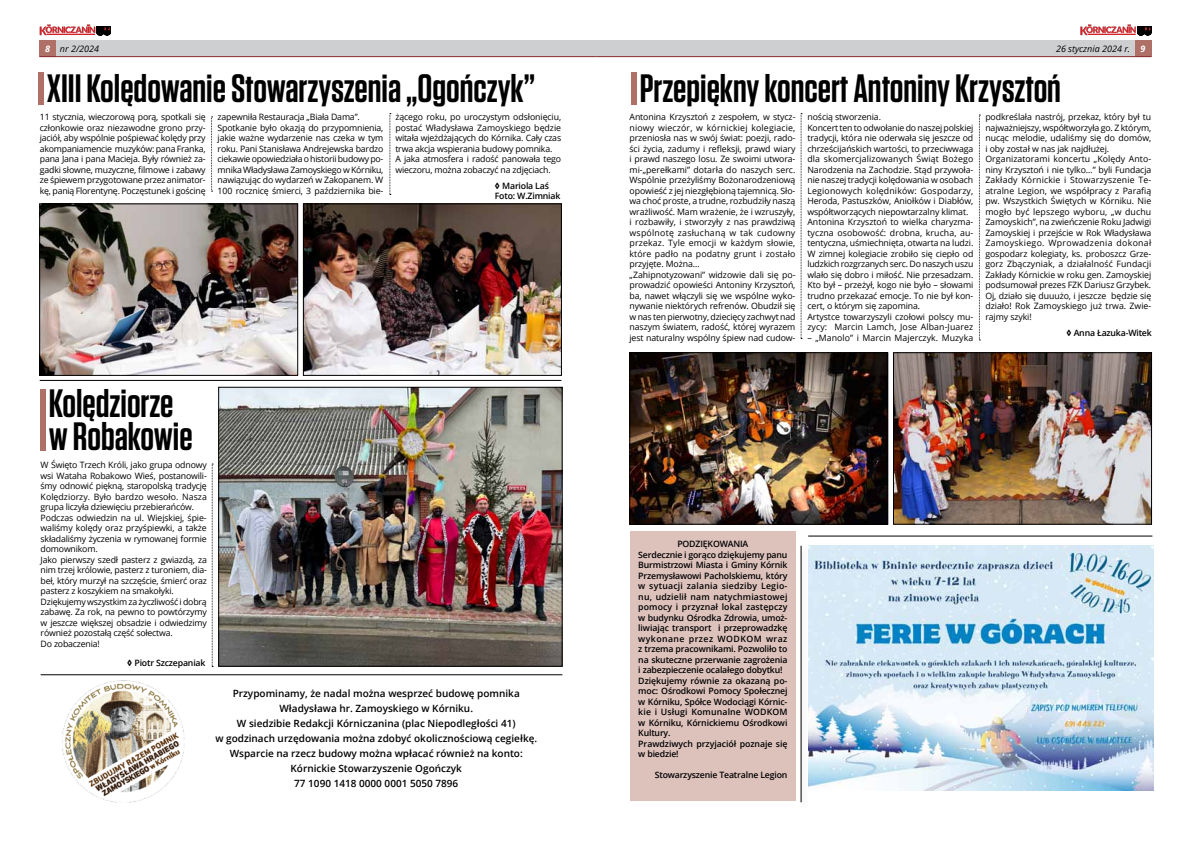
<style>
.page{position:relative;width:1191px;height:842px;background:#fff}
.page>*{position:absolute;margin:0;border:0;box-sizing:border-box;transform-origin:0 0}
.t1{font:600 39.5px/33px "Tungsten";color:#000}
.t2{font:600 10px/15px "Open Sans";color:#000;text-align:center}
.t3{font:italic 9px "Open Sans";color:#000}
.t4{font:8.8px/10.5px "Open Sans";letter-spacing:-.01em;color:#000}
.t5{font:600 8.8px/10.5px "Open Sans";letter-spacing:-.02em;color:#000}
.s1{font-weight:700;color:#fff}
.s2{font-weight:800}
</style>
<div class="page">
<div style="left:38px;top:72px;width:6px;height:33px;background:#af7068"></div>
<img style="left:41px;top:206px;width:255px;height:168px">
<div style="left:39px;top:204px;width:259px;height:172px;border:1px solid #000"></div>
<img style="left:305px;top:206px;width:254px;height:168px">
<div style="left:303px;top:204px;width:258px;height:172px;border:1px solid #000"></div>
<hr style="left:40px;top:380px;width:521px;height:1px;background:#000">
<div style="left:631px;top:72px;width:5px;height:33px;background:#af7068"></div>
<img style="left:631px;top:354px;width:255px;height:168px">
<div style="left:629px;top:352px;width:259px;height:172px;border:1px solid #000"></div>
<img style="left:895px;top:354px;width:254px;height:168px">
<div style="left:893px;top:352px;width:258px;height:172px;border:1px solid #000"></div>
<svg style="left:801px;top:113px;width:1px;height:226px"></svg>
<svg style="left:979px;top:115px;width:1px;height:226px"></svg>
<div style="left:630px;top:531px;width:165px;height:270px;background:#ddc2bc"></div>
<img style="left:809px;top:546px;width:344px;height:244px">
<hr style="left:808px;top:536px;width:344px;height:1px;background:#000">
<div style="left:798px;top:546px;width:11px;height:265px;background:#000;opacity:.3"></div>
<hr style="left:801px;top:546px;width:1px;height:256px;background:#000">
<div style="left:55px;top:40px;width:540px;height:17px;background:#cecfd1"></div>
<div style="left:595px;top:40px;width:547px;height:17px;background:#cecfd1"></div>
<div style="left:40px;top:40px;width:16px;height:17px;background:#af7068"></div>
<div style="left:1135px;top:40px;width:16px;height:17px;background:#af7068"></div>
<hr style="left:595px;top:56px;width:556px;height:1px;background:#892b30">
<hr style="left:40px;top:56px;width:555px;height:1px;background:#892b30">
<svg style="left:1080px;top:24px;width:71px;height:11px"></svg>
<svg style="left:40px;top:24px;width:71px;height:11px"></svg>
<img style="left:220px;top:389px;width:340px;height:275px">
<div style="left:218px;top:387px;width:344px;height:279px;border:1px solid #000"></div>
<div style="left:40px;top:389px;width:6px;height:61px;background:#af7068"></div>
<hr style="left:41px;top:674px;width:521px;height:1px;background:#000">
<svg style="left:212px;top:464px;width:1px;height:203px"></svg>
<img style="left:62px;top:680px;width:122px;height:122px">
<svg style="left:211px;top:117px;width:2px;height:75px"></svg>
<svg style="left:390px;top:113px;width:1px;height:82px"></svg>
<p class="t3" style="left:45px;top:43px;width:55px"><span class="s1">8</span> nr 2/2024</p>
<p class="t3" style="left:1056px;top:43px;width:91px">26 stycznia 2024 r. <span class="s1">9</span></p>
<h1 class="t1" style="left:47px;top:73px;width:490px">XIII Kolędowanie Stowarzyszenia „Ogończyk”</h1>
<p class="t4" style="left:40px;top:111px;width:167px;text-align:justify">11 stycznia, wieczorową porą, spotkali się członkowie oraz niezawodne grono przy&shy;jaciół, aby wspólnie pośpiewać kolędy przy akompaniamencie muzyków: pana Franka, pana Jana i pana Macieja. Były również za&shy;gadki słowne, muzyczne, filmowe i zabawy ze śpiewem przygotowane przez animator&shy;kę, panią Florentynę. Poczęstunek i gościnę</p>
<p class="t4" style="left:218px;top:111px;width:167px">zapewniła Restauracja „Biała Dama”.<br>Spotkanie było okazją do przypomnienia, jakie ważne wydarzenie nas czeka w tym roku. Pani Stanisława Andrejewska bardzo ciekawie opowiedziała o historii budowy po&shy;mnika Władysława Zamoyskiego w Kórniku, nawiązując do wydarzeń w Zakopanem. W 100 rocznicę śmierci, 3 października bie-</p>
<p class="t4" style="left:395px;top:111px;width:167px">żącego roku, po uroczystym odsłonięciu, postać Władysława Zamoyskiego będzie witała wjeżdżających do Kórnika. Cały czas trwa akcja wspierania budowy pomnika.<br>A jaka atmosfera i radość panowała tego wieczoru, można zobaczyć na zdjęciach.</p>
<p class="t5" style="left:495px;top:180px;width:67px"><span class="s2">◊</span> Mariola Laś<br>Foto: W.Zimniak</p>
<h1 class="t1" style="left:49px;top:387px;width:145px">Kolędziorze w Robakowie</h1>
<p class="t4" style="left:41px;top:460px;width:168px">W Święto Trzech Króli, jako grupa odnowy wsi Wataha Robakowo Wieś, postanowili&shy;śmy odnowić piękną, staropolską tradycję Kolędziorzy. Było bardzo wesoło. Nasza grupa liczyła dziewięciu przebierańców.<br>Podczas odwiedzin na ul. Wiejskiej, śpie&shy;waliśmy kolędy oraz przyśpiewki, a także składaliśmy życzenia w rymowanej formie domownikom.<br>Jako pierwszy szedł pasterz z gwiazdą, za nim trzej królowie, pasterz z turoniem, dia&shy;beł, który murzył na szczęście, śmierć oraz pasterz z koszykiem na smakołyki.<br>Dziękujemy wszystkim za życzliwość i dobrą zabawę. Za rok, na pewno to powtórzymy w jeszcze większej obsadzie i odwiedzimy również pozostałą część sołectwa.<br>Do zobaczenia!</p>
<p class="t5" style="left:127px;top:658px;width:80px"><span class="s2">◊</span> Piotr Szczepaniak</p>
<p class="t2" style="left:215px;top:686px;width:323px">Przypominamy, że nadal można wesprzeć budowę pomnika Władysława hr. Zamoyskiego w Kórniku.<br>W siedzibie Redakcji Kórniczanina (plac Niepodległości 41)<br>w godzinach urzędowania można zdobyć okolicznościową cegiełkę.<br>Wsparcie na rzecz budowy można wpłacać również na konto:<br>Kórnickie Stowarzyszenie Ogończyk<br>77 1090 1418 0000 0001 5050 7896</p>
<h1 class="t1" style="left:639px;top:73px;width:423px">Przepiękny koncert Antoniny Krzysztoń</h1>
<p class="t4" style="left:629px;top:111px;width:167px">Antonina Krzysztoń z zespołem, w stycz&shy;niowy wieczór, w kórnickiej kolegiacie, przeniosła nas w swój świat: poezji, rado&shy;ści życia, zadumy i refleksji, prawd wiary i prawd naszego losu. Ze swoimi utwora&shy;mi-„perełkami” dotarła do naszych serc.<br>Wspólnie przeżyliśmy Bożonarodzeniową opowieść z jej niezgłębioną tajemnicą. Sło&shy;wa choć proste, a trudne, rozbudziły naszą wrażliwość. Mam wrażenie, że i wzruszyły, i rozbawiły, i stworzyły z nas prawdziwą wspólnotę zasłuchaną w tak cudowny przekaz. Tyle emocji w każdym słowie, które padło na podatny grunt i zostało przyjęte. Można…<br>„Zahipnotyzowani” widzowie dali się po&shy;prowadzić opowieści Antoniny Krzysztoń, ba, nawet włączyli się we wspólne wyko&shy;nywanie niektórych refrenów. Obudził się w nas ten pierwotny, dziecięcy zachwyt nad naszym światem, radość, której wyrazem jest naturalny wspólny śpiew nad cudow-</p>
<p class="t4" style="left:807px;top:111px;width:167px">nością stworzenia.<br>Koncert ten to odwołanie do naszej polskiej tradycji, która nie oderwała się jeszcze od chrześcijańskich wartości, to przeciwwaga dla skomercjalizowanych Świąt Bożego Narodzenia na Zachodzie. Stąd przywoła&shy;nie naszej tradycji kolędowania w osobach Legionowych kolędników: Gospodarzy, Heroda, Pastuszków, Aniołków i Diabłów, współtworzących niepowtarzalny klimat.<br>Antonina Krzysztoń to wielka charyzma&shy;tyczna osobowość: drobna, krucha, au&shy;tentyczna, uśmiechnięta, otwarta na ludzi.<br>W zimnej kolegiacie zrobiło się ciepło od ludzkich rozgrzanych serc. Do naszych uszu wlało się dobro i miłość. Nie przesadzam.<br>Kto był – przeżył, kogo nie było – słowami trudno przekazać emocje. To nie był kon&shy;cert, o którym się zapomina.<br>Artystce towarzyszyli czołowi polscy mu&shy;zycy: Marcin Lamch, Jose Alban-Juarez</p>
<p class="t4" style="left:807px;top:332px;width:167px">– „Manolo” i Marcin Majerczyk. Muzyka</p>
<p class="t4" style="left:985px;top:111px;width:167px">podkreślała nastrój, przekaz, który był tu najważniejszy, współtworzyła go. Z którym, nucąc melodie, udaliśmy się do domów, i oby został w nas jak najdłużej.<br>Organizatorami koncertu „Kolędy Anto&shy;niny Krzysztoń i nie tylko…” byli Fundacja Zakłady Kórnickie i Stowarzyszenie Te&shy;atralne Legion, we współpracy z Parafią pw. Wszystkich Świętych w Kórniku. Nie mogło być lepszego wyboru, „w duchu Zamoyskich”, na zwieńczenie Roku Jadwigi Zamoyskiej i przejście w Rok Władysława Zamoyskiego. Wprowadzenia dokonał gospodarz kolegiaty, ks. proboszcz Grze&shy;gorz Zbączyniak, a działalność Fundacji Zakłady Kórnickie w roku gen. Zamoyskiej podsumował prezes FZK Dariusz Grzybek.<br>Oj, działo się duuużo, i jeszcze będzie się działo! Rok Zamoyskiego już trwa. Zwie&shy;rajmy szyki!</p>
<p class="t5" style="left:1066px;top:327px;width:87px"><span class="s2">◊</span> Anna Łazuka-Witek</p>
<p class="t5" style="left:638px;top:538px;width:151px;text-indent:39px">PODZIĘKOWANIA<br>Serdecznie i gorąco dziękujemy panu<br>Burmistrzowi Miasta i Gminy Kórnik<br>Przemysławowi Pacholskiemu, który w sytuacji zalania siedziby Legio&shy;nu, udzielił nam natychmiastowej pomocy i przyznał lokal zastępczy w budynku Ośrodka Zdrowia, umoż&shy;liwiając transport i przeprowadzkę wykonane przez WODKOM wraz z trzema pracownikami. Pozwoliło to na skuteczne przerwanie zagrożenia i zabezpieczenie ocalałego dobytku!<br>Dziękujemy równie za okazaną po&shy;moc: Ośrodkowi Pomocy Społecznej w Kórniku, Spółce Wodociągi Kórnic&shy;kie i Usługi Komunalne WODKOM w Kórniku, Kórnickiemu Ośrodkowi<br>Kultury.<br>Prawdziwych przyjaciół poznaje się w biedzie!</p>
<p class="t5" style="left:655px;top:769px;width:134px">Stowarzyszenie Teatralne Legion</p>
</div>
